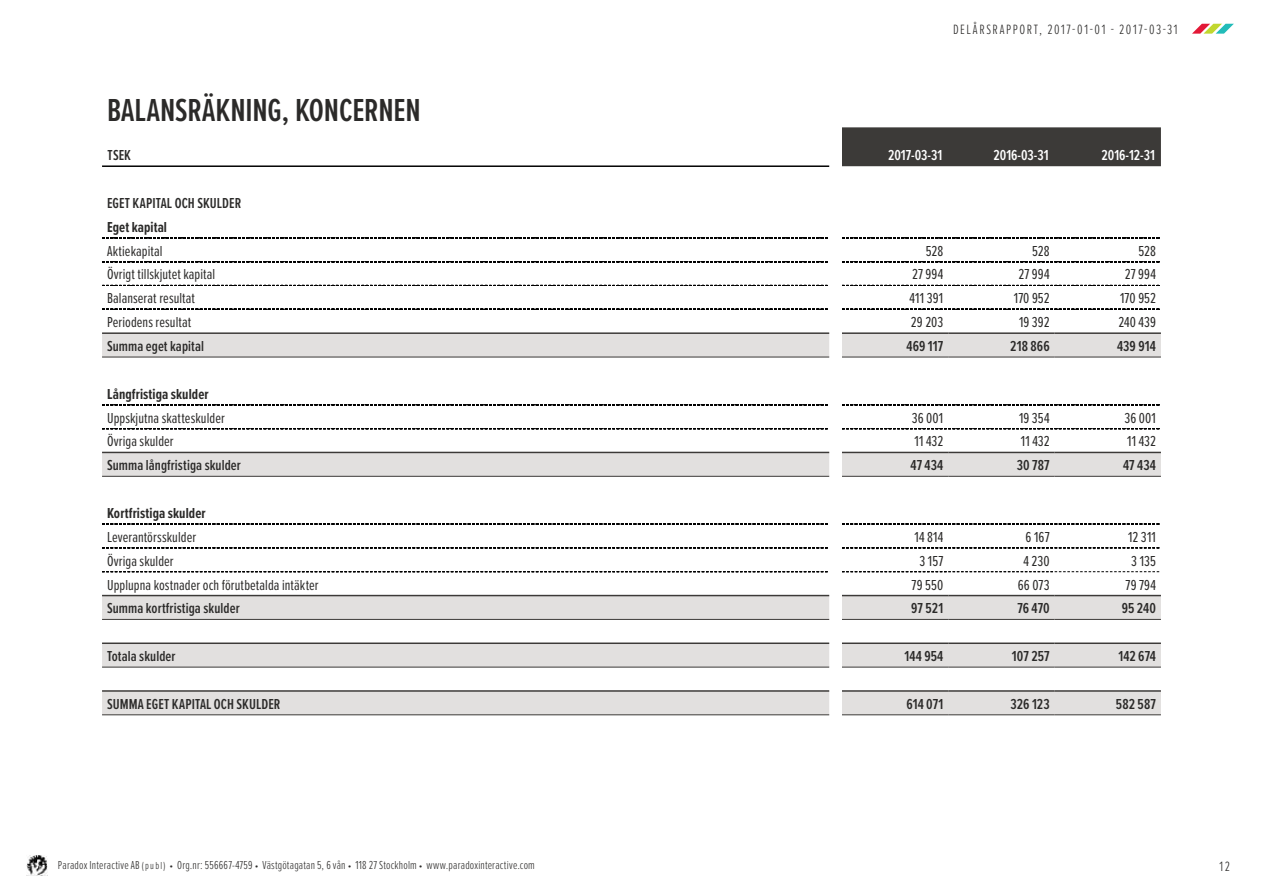
<style>
.page{position:relative;width:1263px;height:893px;background:#fff}
.page>*{position:absolute;margin:0;border:0;box-sizing:border-box;transform-origin:0 0}
.t1{font:600 33px "Proxima Nova Ex Cn";letter-spacing:-.005em;color:#2b2a29}
.t2{font:15px "Proxima Nova Ex Cn";letter-spacing:.005em;color:#2b2a29}
.t3{font:600 15px "Proxima Nova Ex Cn";letter-spacing:.005em;color:#2b2a29}
.t4{font:700 15px "Proxima Nova Ex Cn";letter-spacing:.005em;color:#2b2a29}
.t5{font:600 15px "Proxima Nova Ex Cn";color:#fff}
.t6{font:300 13.95px "Proxima Nova Ex Cn";letter-spacing:.115em;color:#2b2a29}
.t7{font:300 12px "Proxima Nova Ex Cn";letter-spacing:.015em;color:#2b2a29}
.s1{font-size:10.5px}
</style>
<div class="page">
<svg style="left:1192px;top:24px;width:42px;height:10px"></svg>
<img style="left:26px;top:855px;width:21px;height:20px">
<div style="left:842px;top:127px;width:319px;height:39px;background:#3c3a38"></div>
<svg style="left:102px;top:333px;width:1059px;height:382px"></svg>
<svg style="left:102px;top:238px;width:726px;height:1px"></svg>
<svg style="left:842px;top:238px;width:318px;height:1px"></svg>
<svg style="left:102px;top:261px;width:726px;height:1px"></svg>
<svg style="left:842px;top:261px;width:318px;height:1px"></svg>
<svg style="left:102px;top:285px;width:726px;height:1px"></svg>
<svg style="left:842px;top:285px;width:318px;height:1px"></svg>
<svg style="left:102px;top:309px;width:726px;height:1px"></svg>
<svg style="left:842px;top:309px;width:318px;height:1px"></svg>
<svg style="left:102px;top:404px;width:727px;height:1px"></svg>
<svg style="left:842px;top:404px;width:319px;height:1px"></svg>
<svg style="left:102px;top:428px;width:727px;height:1px"></svg>
<svg style="left:842px;top:428px;width:319px;height:1px"></svg>
<svg style="left:102px;top:524px;width:727px;height:1px"></svg>
<svg style="left:842px;top:524px;width:319px;height:1px"></svg>
<svg style="left:102px;top:548px;width:727px;height:1px"></svg>
<svg style="left:842px;top:548px;width:319px;height:1px"></svg>
<svg style="left:102px;top:571px;width:727px;height:1px"></svg>
<svg style="left:842px;top:571px;width:319px;height:1px"></svg>
<hr style="left:102px;top:165px;width:727px;height:2px;background:#000">
<hr style="left:102px;top:332px;width:727px;height:2px;background:#3c3a38">
<hr style="left:842px;top:332px;width:106px;height:2px;background:#3c3a38">
<hr style="left:948px;top:332px;width:106px;height:2px;background:#3c3a38">
<hr style="left:1054px;top:332px;width:107px;height:2px;background:#3c3a38">
<hr style="left:102px;top:357px;width:727px;height:1px;background:#3c3a38">
<hr style="left:842px;top:357px;width:106px;height:1px;background:#3c3a38">
<hr style="left:948px;top:357px;width:106px;height:1px;background:#3c3a38">
<hr style="left:1054px;top:357px;width:107px;height:1px;background:#3c3a38">
<hr style="left:102px;top:452px;width:727px;height:1px;background:#3c3a38">
<hr style="left:842px;top:452px;width:106px;height:1px;background:#3c3a38">
<hr style="left:948px;top:452px;width:106px;height:1px;background:#3c3a38">
<hr style="left:1054px;top:452px;width:107px;height:1px;background:#3c3a38">
<hr style="left:102px;top:476px;width:727px;height:1px;background:#3c3a38">
<hr style="left:842px;top:476px;width:106px;height:1px;background:#3c3a38">
<hr style="left:948px;top:476px;width:106px;height:1px;background:#3c3a38">
<hr style="left:1054px;top:476px;width:107px;height:1px;background:#3c3a38">
<hr style="left:102px;top:595px;width:727px;height:1px;background:#3c3a38">
<hr style="left:842px;top:595px;width:106px;height:1px;background:#3c3a38">
<hr style="left:948px;top:595px;width:106px;height:1px;background:#3c3a38">
<hr style="left:1054px;top:595px;width:107px;height:1px;background:#3c3a38">
<hr style="left:102px;top:619px;width:727px;height:1px;background:#3c3a38">
<hr style="left:842px;top:619px;width:106px;height:1px;background:#3c3a38">
<hr style="left:948px;top:619px;width:106px;height:1px;background:#3c3a38">
<hr style="left:1054px;top:619px;width:107px;height:1px;background:#3c3a38">
<hr style="left:102px;top:642px;width:727px;height:2px;background:#3c3a38">
<hr style="left:842px;top:642px;width:106px;height:2px;background:#3c3a38">
<hr style="left:948px;top:642px;width:106px;height:2px;background:#3c3a38">
<hr style="left:1054px;top:642px;width:107px;height:2px;background:#3c3a38">
<hr style="left:102px;top:667px;width:727px;height:1px;background:#3c3a38">
<hr style="left:842px;top:667px;width:106px;height:1px;background:#3c3a38">
<hr style="left:948px;top:667px;width:106px;height:1px;background:#3c3a38">
<hr style="left:1054px;top:667px;width:107px;height:1px;background:#3c3a38">
<hr style="left:102px;top:690px;width:727px;height:2px;background:#3c3a38">
<hr style="left:842px;top:690px;width:106px;height:2px;background:#3c3a38">
<hr style="left:948px;top:690px;width:106px;height:2px;background:#3c3a38">
<hr style="left:1054px;top:690px;width:107px;height:2px;background:#3c3a38">
<hr style="left:102px;top:715px;width:727px;height:1px;background:#3c3a38">
<hr style="left:842px;top:715px;width:106px;height:1px;background:#3c3a38">
<hr style="left:948px;top:715px;width:106px;height:1px;background:#3c3a38">
<hr style="left:1054px;top:715px;width:107px;height:1px;background:#3c3a38">
<p class="t6" style="left:953px;top:21px;width:226px">DELÅRSRAPPORT, 2017-01-01 - 2017-03-31</p>
<h1 class="t1" style="left:107px;top:86px;width:315px">BALANSRÄKNING, KONCERNEN</h1>
<p class="t3" style="left:108px;top:144px;width:25px">TSEK</p>
<p class="t5" style="left:888px;top:144px;width:56px">2017-03-31</p>
<p class="t5" style="left:993px;top:144px;width:57px">2016-03-31</p>
<p class="t5" style="left:1101px;top:144px;width:55px">2016-12-31</p>
<p class="t3" style="left:107px;top:192px;width:136px">EGET KAPITAL OCH SKULDER</p>
<p class="t4" style="left:107px;top:216px;width:62px">Eget kapital</p>
<p class="t2" style="left:107px;top:240px;width:57px">Aktiekapital</p>
<p class="t2" style="left:926px;top:240px;width:19px">528</p>
<p class="t2" style="left:1032px;top:240px;width:19px">528</p>
<p class="t2" style="left:1138px;top:240px;width:19px">528</p>
<p class="t2" style="left:107px;top:264px;width:110px">Övrigt tillskjutet kapital</p>
<p class="t2" style="left:912px;top:264px;width:33px">27 994</p>
<p class="t2" style="left:1018px;top:264px;width:33px">27 994</p>
<p class="t2" style="left:1125px;top:264px;width:33px">27 994</p>
<p class="t2" style="left:107px;top:287px;width:89px">Balanserat resultat</p>
<p class="t2" style="left:909px;top:287px;width:35px">411 391</p>
<p class="t2" style="left:1014px;top:287px;width:37px">170 952</p>
<p class="t2" style="left:1120px;top:287px;width:37px">170 952</p>
<p class="t2" style="left:107px;top:311px;width:86px">Periodens resultat</p>
<p class="t2" style="left:911px;top:311px;width:34px">29 203</p>
<p class="t2" style="left:1019px;top:311px;width:32px">19 392</p>
<p class="t2" style="left:1118px;top:311px;width:39px">240 439</p>
<p class="t3" style="left:107px;top:335px;width:98px">Summa eget kapital</p>
<p class="t3" style="left:906px;top:335px;width:38px">469 117</p>
<p class="t3" style="left:1010px;top:335px;width:41px">218 866</p>
<p class="t3" style="left:1117px;top:335px;width:40px">439 914</p>
<p class="t4" style="left:107px;top:383px;width:103px">Långfristiga skulder</p>
<p class="t2" style="left:107px;top:407px;width:119px">Uppskjutna skatteskulder</p>
<p class="t2" style="left:912px;top:407px;width:33px">36 001</p>
<p class="t2" style="left:1019px;top:407px;width:32px">19 354</p>
<p class="t2" style="left:1124px;top:407px;width:33px">36 001</p>
<p class="t2" style="left:107px;top:431px;width:68px">Övriga skulder</p>
<p class="t2" style="left:914px;top:431px;width:30px">11 432</p>
<p class="t2" style="left:1021px;top:431px;width:30px">11 432</p>
<p class="t2" style="left:1127px;top:431px;width:30px">11 432</p>
<p class="t3" style="left:107px;top:454px;width:135px">Summa långfristiga skulder</p>
<p class="t3" style="left:911px;top:454px;width:34px">47 434</p>
<p class="t3" style="left:1017px;top:454px;width:34px">30 787</p>
<p class="t3" style="left:1123px;top:454px;width:34px">47 434</p>
<p class="t4" style="left:107px;top:502px;width:100px">Kortfristiga skulder</p>
<p class="t2" style="left:107px;top:526px;width:91px">Leverantörsskulder</p>
<p class="t2" style="left:914px;top:526px;width:30px">14 814</p>
<p class="t2" style="left:1025px;top:526px;width:26px">6 167</p>
<p class="t2" style="left:1128px;top:526px;width:29px">12 311</p>
<p class="t2" style="left:107px;top:550px;width:68px">Övriga skulder</p>
<p class="t2" style="left:919px;top:550px;width:25px">3 157</p>
<p class="t2" style="left:1023px;top:550px;width:28px">4 230</p>
<p class="t2" style="left:1131px;top:550px;width:26px">3 135</p>
<p class="t2" style="left:107px;top:574px;width:213px">Upplupna kostnader och förutbetalda intäkter</p>
<p class="t2" style="left:911px;top:574px;width:33px">79 550</p>
<p class="t2" style="left:1018px;top:574px;width:33px">66 073</p>
<p class="t2" style="left:1125px;top:574px;width:32px">79 794</p>
<p class="t3" style="left:107px;top:597px;width:134px">Summa kortfristiga skulder</p>
<p class="t3" style="left:911px;top:597px;width:34px">97 521</p>
<p class="t3" style="left:1017px;top:597px;width:34px">76 470</p>
<p class="t3" style="left:1122px;top:597px;width:36px">95 240</p>
<p class="t3" style="left:107px;top:645px;width:70px">Totala skulder</p>
<p class="t3" style="left:904px;top:645px;width:41px">144 954</p>
<p class="t3" style="left:1012px;top:645px;width:39px">107 257</p>
<p class="t3" style="left:1118px;top:645px;width:39px">142 674</p>
<p class="t3" style="left:107px;top:693px;width:175px">SUMMA EGET KAPITAL OCH SKULDER</p>
<p class="t3" style="left:907px;top:693px;width:38px">614 071</p>
<p class="t3" style="left:1010px;top:693px;width:41px">326 123</p>
<p class="t3" style="left:1116px;top:693px;width:42px">582 587</p>
<p class="t7" style="left:58px;top:858px;width:478px">Paradox Interactive AB <span class="s1">(publ) •</span> Org.nr: 556667-4759 <span class="s1">•</span> Västgötagatan 5, 6 vån <span class="s1">•</span> 118 27 Stockholm <span class="s1">•</span> www.paradoxinteractive.com</p>
<p class="t6" style="left:1219px;top:858px;width:12px">12</p>
</div>
